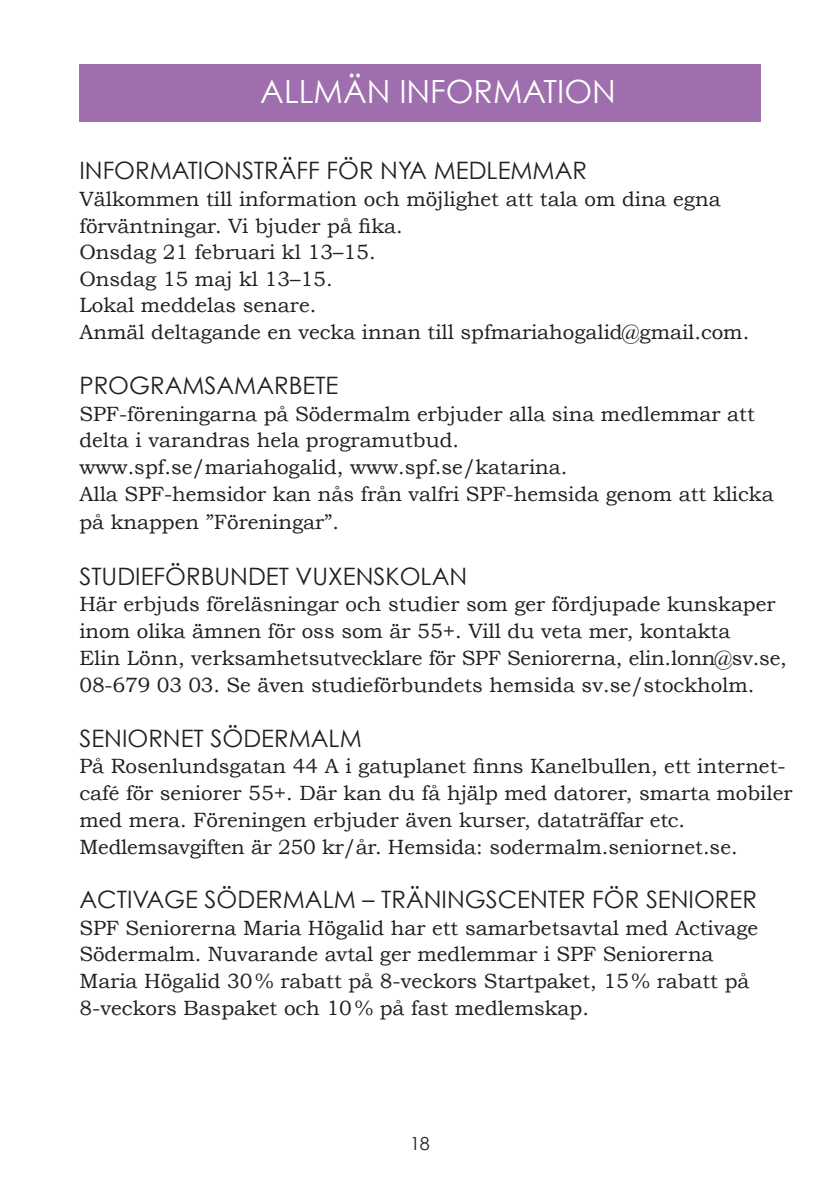
<style>
.page{position:relative;width:840px;height:1191px;background:#fff}
.page>*{position:absolute;margin:0;border:0;box-sizing:border-box;transform-origin:0 0}
.t1{font:32px "Century Gothic";color:#fff}
.t2{font:24px "Century Gothic";color:#231f20}
.t3{font:20.6px/26.6px "Bookman Old Style";color:#231f20}
.t4{font:18px "Century Gothic";color:#231f20}
</style>
<div class="page">
<div style="left:79px;top:64px;width:681px;height:57px;background:#9f6eae"></div>
<h1 class="t1" style="left:260px;top:71px;width:357px">ALLMÄN INFORMATION</h1>
<p class="t2" style="left:79px;top:155px;width:509px">INFORMATIONSTRÄFF FÖR NYA MEDLEMMAR</p>
<p class="t3" style="left:79px;top:185px;width:671px">Välkommen till information och möjlighet att tala om dina egna förväntningar. Vi bjuder på fika.<br>Onsdag 21 februari kl 13–15.<br>Onsdag 15 maj kl 13–15.<br>Lokal meddelas senare.<br>Anmäl deltagande en vecka innan till spfmariahogalid@gmail.com.</p>
<p class="t2" style="left:79px;top:370px;width:260px">PROGRAMSAMARBETE</p>
<p class="t3" style="left:79px;top:400px;width:695px">SPF-föreningarna på Södermalm erbjuder alla sina medlemmar att delta i varandras hela programutbud.<br>www.spf.se/mariahogalid, www.spf.se/katarina.<br>Alla SPF-hemsidor kan nås från valfri SPF-hemsida genom att klicka på knappen ”Föreningar”.</p>
<p class="t2" style="left:79px;top:561px;width:389px">STUDIEFÖRBUNDET VUXENSKOLAN</p>
<p class="t3" style="left:79px;top:591px;width:708px">Här erbjuds föreläsningar och studier som ger fördjupade kunskaper inom olika ämnen för oss som är 55+. Vill du veta mer, kontakta<br>Elin Lönn, verksamhetsutvecklare för SPF Seniorerna, elin.lonn@sv.se, 08-679 03 03. Se även studieförbundets hemsida sv.se/stockholm.</p>
<p class="t2" style="left:79px;top:722px;width:283px">SENIORNET SÖDERMALM</p>
<p class="t3" style="left:79px;top:752px;width:714px">På Rosenlundsgatan 44 A i gatuplanet finns Kanelbullen, ett internet&shy;café för seniorer 55+. Där kan du få hjälp med datorer, smarta mobiler med mera. Föreningen erbjuder även kurser, dataträffar etc.<br>Medlemsavgiften är 250 kr/år. Hemsida: sodermalm.seniornet.se.</p>
<p class="t2" style="left:79px;top:884px;width:678px">ACTIVAGE SÖDERMALM – TRÄNINGSCENTER FÖR SENIORER</p>
<p class="t3" style="left:79px;top:914px;width:680px">SPF Seniorerna Maria Högalid har ett samarbetsavtal med Activage Södermalm. Nuvarande avtal ger medlemmar i SPF Seniorerna Maria Högalid 30% rabatt på 8-veckors Startpaket, 15% rabatt på 8-veckors Baspaket och 10% på fast medlemskap.</p>
<p class="t4" style="left:410px;top:1132px;width:21px">18</p>
</div>
